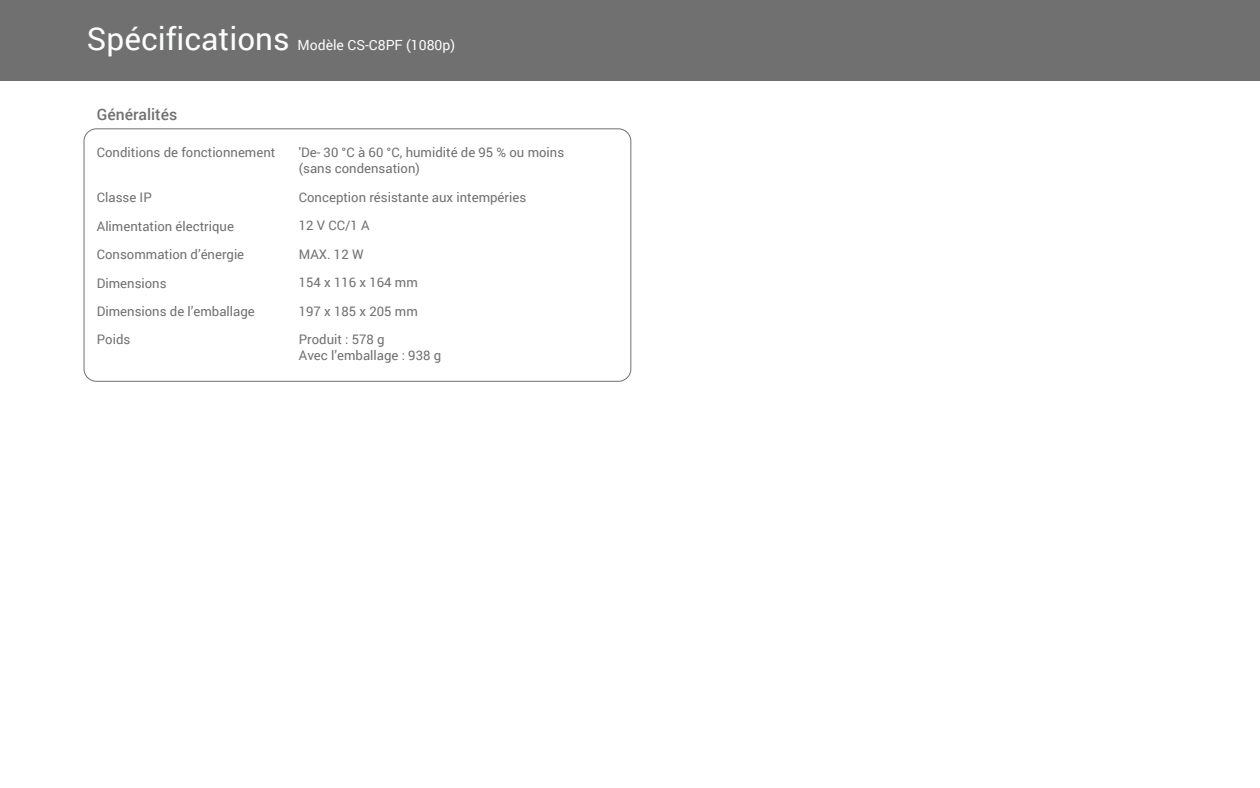
<style>
.page{position:relative;width:1260px;height:788px;background:#fff}
.page>*{position:absolute;margin:0;border:0;box-sizing:border-box;transform-origin:0 0}
.t1{font:31.5px "Roboto";color:#fcfdfd}
.t2{font:500 15.75px "Roboto";color:#717071}
.t3{font:14px "Roboto";color:#fcfdfd}
.t4{font:13.12px/15.8px "Roboto";color:#717071}
</style>
<div class="page">
<div style="left:84px;top:128px;width:547px;height:254px;border:1px solid #717071;border-radius:12px"></div>
<div style="left:0;top:0;width:1260px;height:80px;background:#717071"></div>
<h1 class="t1" style="left:87px;top:16px;width:204px">Spécifications</h1>
<p class="t3" style="left:297px;top:35px;width:159px">Modèle CS-C8PF (1080p)</p>
<p class="t2" style="left:97px;top:103px;width:82px">Généralités</p>
<p class="t4" style="left:97px;top:144px;width:180px">Conditions de fonctionnement</p>
<p class="t4" style="left:299px;top:144px;width:267px">'De- 30 °C à 60 °C, humidité de 95 % ou moins (sans condensation)</p>
<p class="t4" style="left:97px;top:189px;width:56px">Classe IP</p>
<p class="t4" style="left:299px;top:189px;width:229px">Conception résistante aux intempéries</p>
<p class="t4" style="left:97px;top:218px;width:139px">Alimentation électrique</p>
<p class="t4" style="left:299px;top:217px;width:72px">12 V CC/1 A</p>
<p class="t4" style="left:97px;top:246px;width:149px">Consommation d’énergie</p>
<p class="t4" style="left:299px;top:246px;width:66px">MAX. 12 W</p>
<p class="t4" style="left:97px;top:275px;width:71px">Dimensions</p>
<p class="t4" style="left:299px;top:274px;width:120px">154 x 116 x 164 mm</p>
<p class="t4" style="left:97px;top:303px;width:160px">Dimensions de l’emballage</p>
<p class="t4" style="left:299px;top:303px;width:120px">197 x 185 x 205 mm</p>
<p class="t4" style="left:97px;top:331px;width:35px">Poids</p>
<p class="t4" style="left:299px;top:331px;width:144px">Produit : 578 g<br>Avec l’emballage : 938 g</p>
</div>
